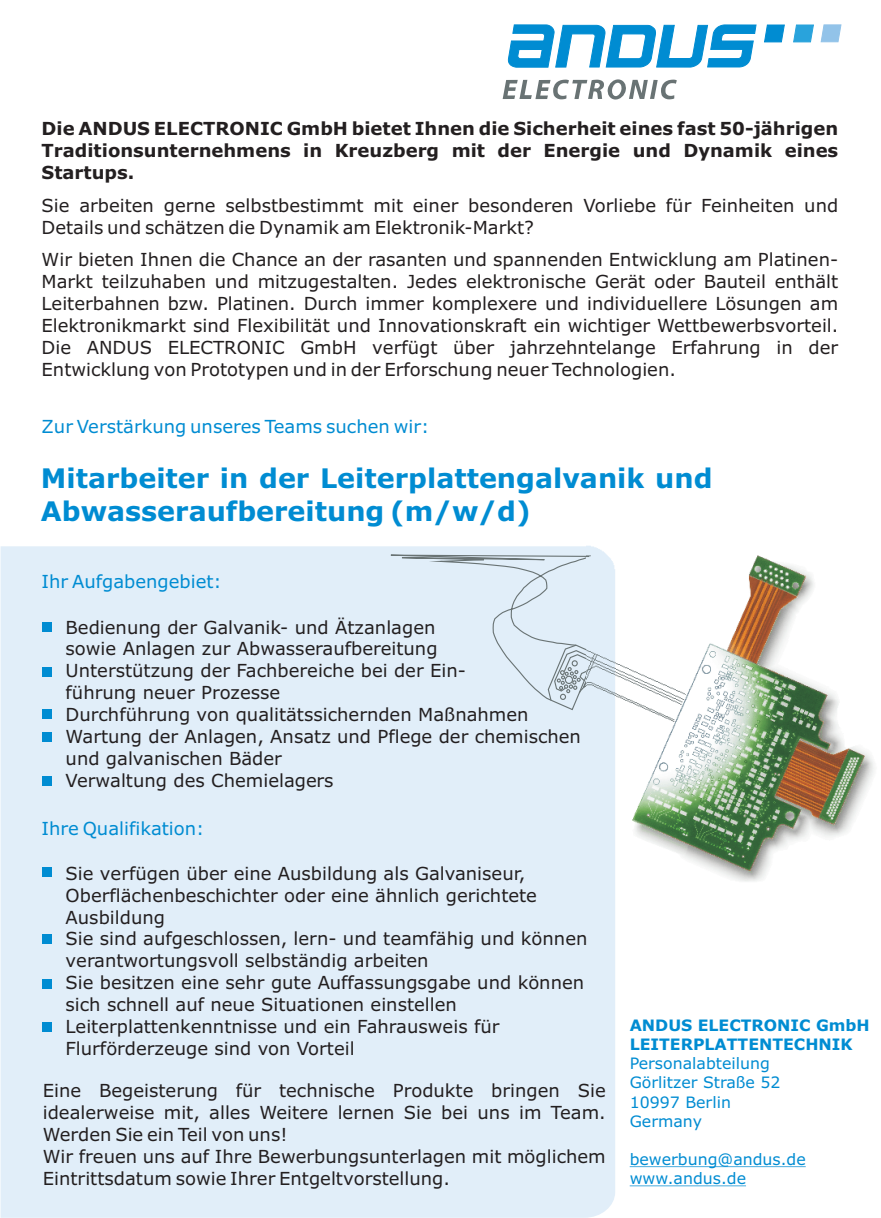
<style>
.page{position:relative;width:881px;height:1218px;background:#fff}
.page>*{position:absolute;margin:0;border:0;box-sizing:border-box;transform-origin:0 0}
.t1{font:700 27px/32.9px "Verdana";color:#008cd2}
.t2{font:18px/21.8px "Verdana";color:#231f20}
.t3{font:700 18px/21.8px "Verdana";color:#231f20;text-align:justify}
.t4{font:18px "Verdana";color:#008cd2}
.t5{font:15.75px/19.1px "Verdana";color:#008cd2}
.t6{font:700 15.75px/19.1px "Verdana";color:#008cd2}
</style>
<div class="page">
<div style="left:1px;top:546px;width:614px;height:672px;background:#e1eef9"></div>
<hr style="left:629px;top:1166px;width:176px;height:1px;background:#008cd2">
<hr style="left:629px;top:1185px;width:116px;height:1px;background:#008cd2">
<svg style="left:502px;top:79px;width:174px;height:21px"></svg>
<svg style="left:507px;top:24px;width:249px;height:44px"></svg>
<svg style="left:764px;top:24px;width:20px;height:18px"></svg>
<svg style="left:793px;top:24px;width:20px;height:18px"></svg>
<svg style="left:820px;top:24px;width:21px;height:18px"></svg>
<div style="left:42px;top:622px;width:10px;height:9px;background:#008cd2"></div>
<div style="left:42px;top:732px;width:10px;height:9px;background:#008cd2"></div>
<div style="left:42px;top:867px;width:10px;height:9px;background:#008cd2"></div>
<div style="left:42px;top:935px;width:10px;height:9px;background:#008cd2"></div>
<div style="left:42px;top:1022px;width:10px;height:10px;background:#008cd2"></div>
<div style="left:42px;top:709px;width:10px;height:10px;background:#008cd2"></div>
<div style="left:42px;top:979px;width:10px;height:10px;background:#008cd2"></div>
<div style="left:42px;top:668px;width:10px;height:9px;background:#008cd2"></div>
<div style="left:42px;top:776px;width:10px;height:10px;background:#008cd2"></div>
<svg style="left:389px;top:554px;width:197px;height:169px;background:#dae7f2"></svg>
<img style="left:586px;top:546px;width:288px;height:337px">
<p class="t3" style="left:42px;top:119px;width:797px">Die ANDUS ELECTRONIC GmbH bietet Ihnen die Sicherheit eines fast 50-jährigen Traditionsunternehmens in Kreuzberg mit der Energie und Dynamik eines Startups.</p>
<p class="t2" style="left:42px;top:196px;width:797px">Sie arbeiten gerne selbstbestimmt mit einer besonderen Vorliebe für Feinheiten und<br>Details und schätzen die Dynamik am Elektronik-Markt?</p>
<p class="t2" style="left:42px;top:250px;width:798px;text-align:justify">Wir bieten Ihnen die Chance an der rasanten und spannenden Entwicklung am Platinen-Markt teilzuhaben und mitzugestalten. Jedes elektronische Gerät oder Bauteil enthält Leiterbahnen bzw. Platinen. Durch immer komplexere und individuellere Lösungen am Elektronikmarkt sind Flexibilität und Innovationskraft ein wichtiger Wettbewerbsvorteil.<br>Die ANDUS ELECTRONIC GmbH verfügt über jahrzehntelange Erfahrung in der Entwicklung von Prototypen und in der Erforschung neuer Technologien.</p>
<p class="t4" style="left:42px;top:419px;width:389px">Zur Verstärkung unseres Teams suchen wir:</p>
<h1 class="t1" style="left:41px;top:464px;width:673px">Mitarbeiter in der Leiterplattengalvanik und<br>Abwasseraufbereitung (m/w/d)</h1>
<p class="t4" style="left:42px;top:574px;width:181px">Ihr Aufgabengebiet:</p>
<p class="t2" style="left:66px;top:618px;width:516px">Bedienung der Galvanik- und Ätzanlagen<br>sowie Anlagen zur Abwasseraufbereitung<br>Unterstützung der Fachbereiche bei der Ein-<br>führung neuer Prozesse<br>Durchführung von qualitätssichernden Maßnahmen Wartung der Anlagen, Ansatz und Pflege der chemischen und galvanischen Bäder<br>Verwaltung des Chemielagers</p>
<p class="t4" style="left:42px;top:821px;width:164px">Ihre Qualifikation:</p>
<p class="t2" style="left:66px;top:864px;width:523px">Sie verfügen über eine Ausbildung als Galvaniseur, Oberflächenbeschichter oder eine ähnlich gerichtete Ausbildung<br>Sie sind aufgeschlossen, lern- und teamfähig und können verantwortungsvoll selbständig arbeiten<br>Sie besitzen eine sehr gute Auffassungsgabe und können sich schnell auf neue Situationen einstellen Leiterplattenkenntnisse und ein Fahrausweis für Flurförderzeuge sind von Vorteil</p>
<p class="t2" style="left:43px;top:1081px;width:564px">Eine Begeisterung für technische Produkte bringen Sie idealerweise mit, alles Weitere lernen Sie bei uns im Team.<br>Werden Sie ein Teil von uns!<br>Wir freuen uns auf Ihre Bewerbungsunterlagen mit möglichem Eintrittsdatum sowie Ihrer Entgeltvorstellung.</p>
<p class="t6" style="left:629px;top:1017px;width:241px">ANDUS ELECTRONIC GmbH<br>LEITERPLATTENTECHNIK</p>
<p class="t5" style="left:629px;top:1055px;width:152px">Personalabteilung<br>Görlitzer Straße 52<br>10997 Berlin<br>Germany</p>
<p class="t5" style="left:629px;top:1151px;width:177px">bewerbung@andus.de www.andus.de</p>
</div>
